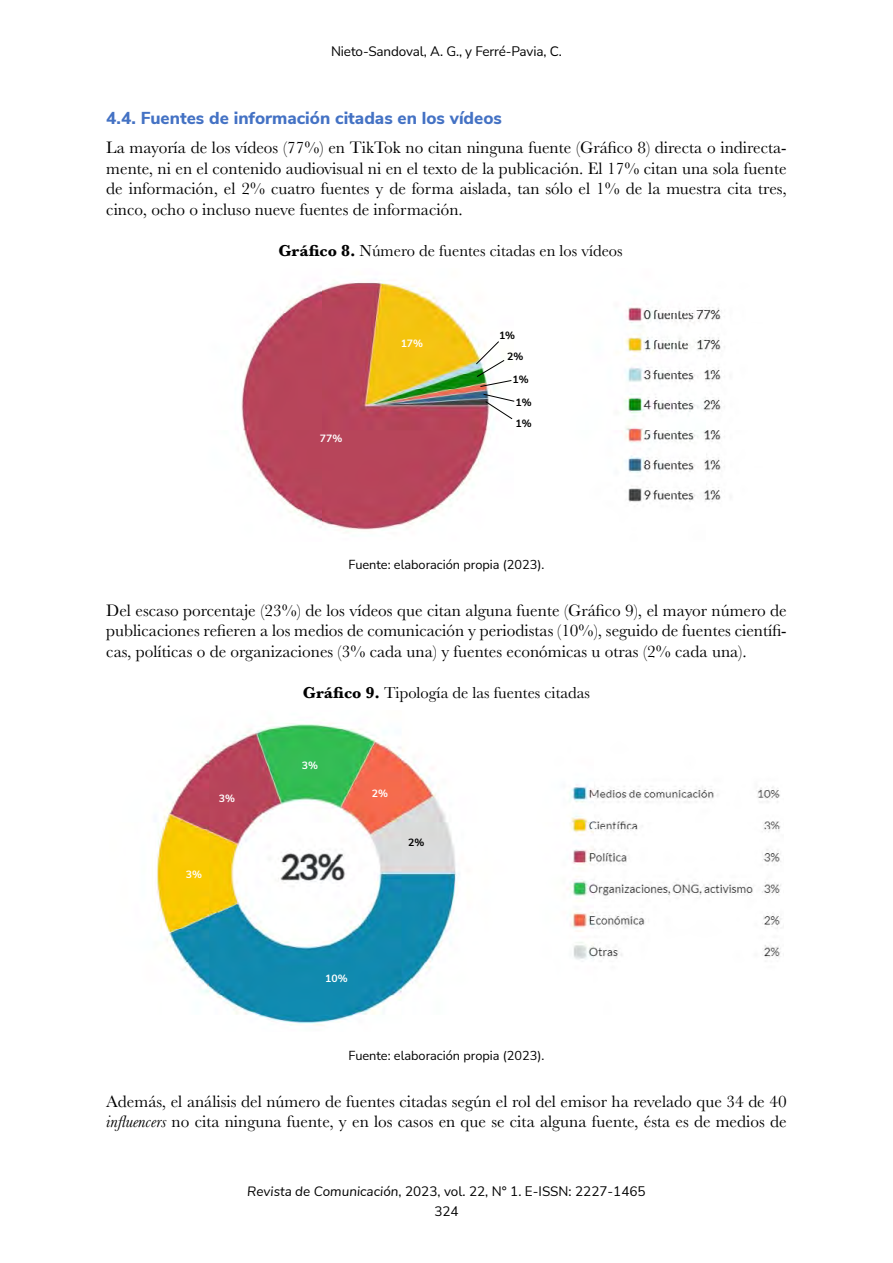
<style>
.page{position:relative;width:893px;height:1263px;background:#fff}
.page>*{position:absolute;margin:0;border:0;box-sizing:border-box;transform-origin:0 0}
.t1{font:17.25px/20.7px "Baskerville";color:#000;text-align:justify}
.t2{font:800 17.25px "Nunito Sans";color:#4472c4}
.t3{font:16.5px "Baskerville";color:#000}
.t4{font:13.5px/20.4px "Nunito Sans";letter-spacing:-.01em;color:#000;text-align:center}
.t5{font:12.75px "Nunito Sans";color:#000}
.t6{font:700 10.5px "Nunito Sans";color:#fff}
.t7{font:700 10.5px/22.5px "Nunito Sans";color:#000}
.s1{font-weight:700}
.s2{font-style:italic}
</style>
<div class="page">
<img style="left:241px;top:281px;width:480px;height:251px">
<img style="left:156px;top:723px;width:625px;height:303px">
<svg style="left:483px;top:394px;width:32px;height:25px"></svg>
<svg style="left:476px;top:341px;width:36px;height:46px"></svg>
<p class="t4" style="left:331px;top:41px;width:232px">Nieto-Sandoval, A. G., y Ferré-Pavia, C.</p>
<p class="t2" style="left:106px;top:105px;width:397px">4.4. Fuentes de información citadas en los vídeos</p>
<p class="t1" style="left:106px;top:137px;width:682px">La mayoría de los vídeos (77%) en TikTok no citan ninguna fuente (Gráfico 8) directa o indirecta&shy;mente, ni en el contenido audiovisual ni en el texto de la publicación. El 17% citan una sola fuente de información, el 2% cuatro fuentes y de forma aislada, tan sólo el 1% de la muestra cita tres, cinco, ocho o incluso nueve fuentes de información.</p>
<p class="t3" style="left:279px;top:240px;width:346px"><span class="s1">Gráfico 8.</span> Número de fuentes citadas en los vídeos</p>
<p class="t6" style="left:320px;top:430px;width:24px">77%</p>
<p class="t6" style="left:401px;top:335px;width:24px">17%</p>
<p class="t7" style="left:499px;top:324px;width:18px">1%</p>
<p class="t7" style="left:507px;top:344px;width:18px">2%</p>
<p class="t7" style="left:513px;top:368px;width:21px">1%<br>1%</p>
<p class="t7" style="left:515px;top:411px;width:18px">1%</p>
<p class="t5" style="left:348px;top:556px;width:197px">Fuente: elaboración propia (2023).</p>
<p class="t1" style="left:106px;top:600px;width:682px">Del escaso porcentaje (23%) de los vídeos que citan alguna fuente (Gráfico 9), el mayor número de publicaciones refieren a los medios de comunicación y periodistas (10%), seguido de fuentes científi&shy;cas, políticas o de organizaciones (3% cada una) y fuentes económicas u otras (2% cada una).</p>
<p class="t3" style="left:303px;top:682px;width:289px"><span class="s1">Gráfico 9.</span> Tipología de las fuentes citadas</p>
<p class="t6" style="left:219px;top:790px;width:18px">3%</p>
<p class="t6" style="left:186px;top:867px;width:18px">3%</p>
<p class="t6" style="left:302px;top:757px;width:18px">3%</p>
<p class="t6" style="left:372px;top:786px;width:18px">2%</p>
<p class="t7" style="left:408px;top:831px;width:18px">2%</p>
<p class="t6" style="left:325px;top:971px;width:24px">10%</p>
<p class="t5" style="left:348px;top:1047px;width:197px">Fuente: elaboración propia (2023).</p>
<p class="t1" style="left:106px;top:1091px;width:682px">Además, el análisis del número de fuentes citadas según el rol del emisor ha revelado que 34 de 40 <span class="s2">influencers</span> no cita ninguna fuente, y en los casos en que se cita alguna fuente, ésta es de medios de</p>
<p class="t4" style="left:247px;top:1180px;width:400px"><span class="s2">Revista de Comunicación</span>, 2023, vol. 22, N° 1. E-ISSN: 2227-1465<br>324</p>
</div>
